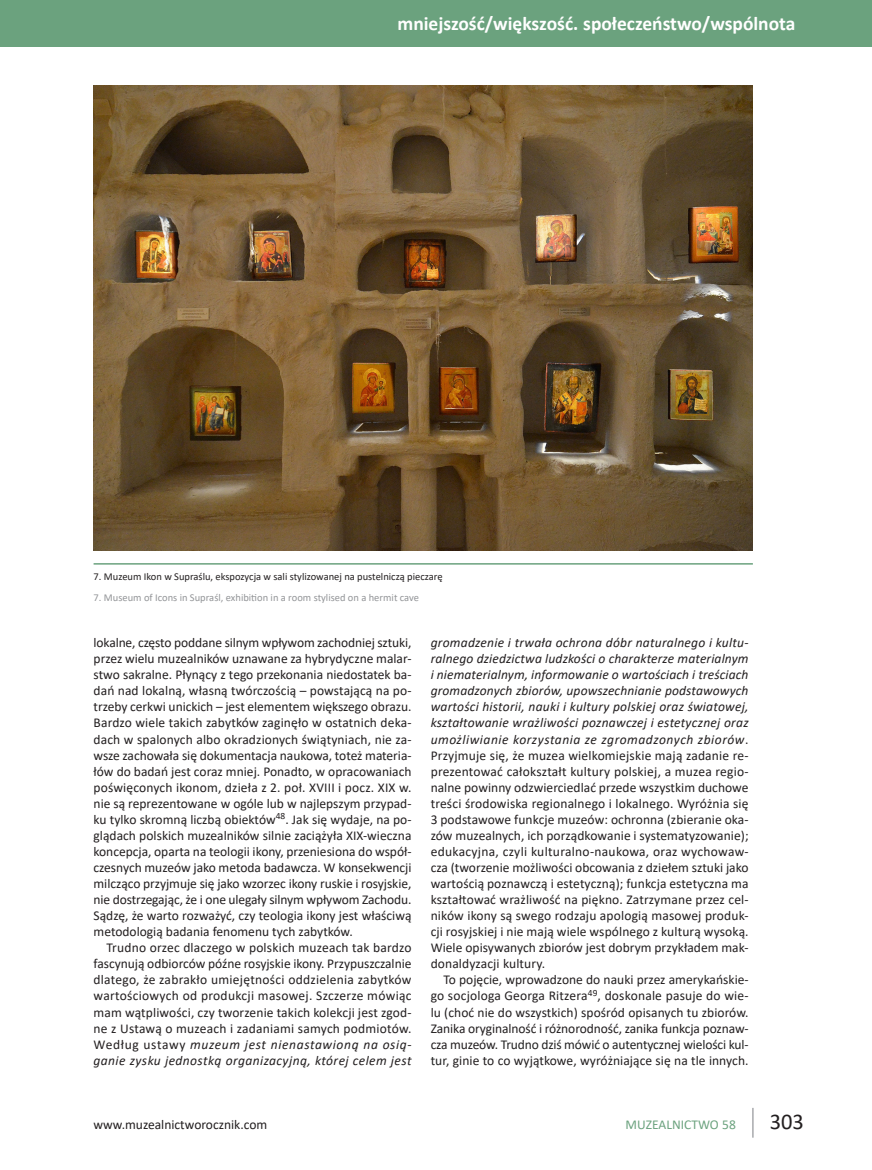
<style>
.page{position:relative;width:872px;height:1170px;background:#fff}
.page>*{position:absolute;margin:0;border:0;box-sizing:border-box;transform-origin:0 0}
.t1{font:22.5px "Calibri";color:#231f20}
.t2{font:700 19.5px "Calibri";color:#fff}
.BODY_TEXT{font:13.5px/16px "Calibri";letter-spacing:.005em;color:#231f20;text-align:justify}
.t3{font:13.5px "Calibri";color:#6ba27e}
.podpis_ilustracja_po{font:10.5px "Calibri";color:#231f20}
.podpis_ilustracje_an{font:10.5px "Calibri";color:#939598}
.s1{font-style:italic}
.s2{color:#222}
</style>
<div class="page">
<hr style="left:752px;top:1107px;width:1px;height:30px;background:#a8a9ad">
<div style="left:0;top:0;width:872px;height:47px;background:#6ba27e"></div>
<img style="left:94px;top:85px;width:659px;height:465px">
<hr style="left:94px;top:563px;width:659px;height:1px;background:#6ba27e">
<h2 class="t2" style="left:397px;top:10px;width:399px">mniejszość/większość. społeczeństwo/wspólnota</h2>
<p class="podpis_ilustracja_po" style="left:94px;top:568px;width:350px">7. Muzeum Ikon w Supraślu, ekspozycja w sali stylizowanej na pustelniczą pieczarę</p>
<p class="podpis_ilustracje_an" style="left:94px;top:589px;width:327px">7. Museum of Icons in Supraśl, exhibition in a room stylised on a hermit cave</p>
<p class="BODY_TEXT" style="left:94px;top:634px;width:319px">lokalne, często poddane silnym wpływom zachodniej sztuki, przez wielu muzealników uznawane za hybrydyczne malar&shy;stwo sakralne. Płynący z tego przekonania niedostatek ba&shy;dań nad lokalną, własną twórczością – powstającą na po&shy;trzeby cerkwi unickich – jest elementem większego obrazu.<br>Bardzo wiele takich zabytków zaginęło w ostatnich deka&shy;dach w spalonych albo okradzionych świątyniach, nie za&shy;wsze zachowała się dokumentacja naukowa, toteż materia&shy;łów do badań jest coraz mniej. Ponadto, w opracowaniach poświęconych ikonom, dzieła z 2. poł. XVIII i pocz. XIX w. nie są reprezentowane w ogóle lub w najlepszym przypad&shy;ku tylko skromną liczbą obiektów<sup>48</sup>. Jak się wydaje, na po&shy;glądach polskich muzealników silnie zaciążyła XIX-wieczna koncepcja, oparta na teologii ikony, przeniesiona do współ&shy;czesnych muzeów jako metoda badawcza. W konsekwencji milcząco przyjmuje się jako wzorzec ikony ruskie i rosyjskie, nie dostrzegając, że i one ulegały silnym wpływom Zachodu.<br>Sądzę, że warto rozważyć, czy teologia ikony jest właściwą metodologią badania fenomenu tych zabytków.</p>
<p class="BODY_TEXT" style="left:94px;top:939px;width:319px;text-indent:13px">Trudno orzec dlaczego w polskich muzeach tak bardzo fascynują odbiorców późne rosyjskie ikony. Przypuszczalnie dlatego, że zabrakło umiejętności oddzielenia zabytków wartościowych od produkcji masowej. Szczerze mówiąc mam wątpliwości, czy tworzenie takich kolekcji jest zgod&shy;ne z Ustawą o muzeach i zadaniami samych podmiotów.<br>Według ustawy <span class="s1">muzeum jest nienastawioną na osią&shy;ganie zysku jednostką organizacyjną, której celem jest</span></p>
<p class="BODY_TEXT" style="left:431px;top:634px;width:319px"><span class="s1">gromadzenie i trwała ochrona dóbr naturalnego i kultu&shy;ralnego dziedzictwa ludzkości o charakterze materialnym i niematerialnym, informowanie o wartościach i treściach gromadzonych zbiorów, upowszechnianie podstawowych wartości historii, nauki i kultury polskiej oraz światowej, kształtowanie wrażliwości poznawczej i estetycznej oraz umożliwianie korzystania ze zgromadzonych zbiorów</span>.<br>Przyjmuje się, że muzea wielkomiejskie mają zadanie re&shy;prezentować całokształt kultury polskiej, a muzea regio&shy;nalne powinny odzwierciedlać przede wszystkim duchowe treści środowiska regionalnego i lokalnego. Wyróżnia się 3 podstawowe funkcje muzeów: ochronna (zbieranie oka&shy;zów muzealnych, ich porządkowanie i systematyzowanie); edukacyjna, czyli kulturalno-naukowa, oraz wychowaw&shy;cza (tworzenie możliwości obcowania z dziełem sztuki jako wartością poznawczą i estetyczną); funkcja estetyczna ma kształtować wrażliwość na piękno. Zatrzymane przez cel&shy;ników ikony są swego rodzaju apologią masowej produk&shy;cji rosyjskiej i nie mają wiele wspólnego z kulturą wysoką.<br>Wiele opisywanych zbiorów jest dobrym przykładem mak&shy;donaldyzacji kultury.</p>
<p class="BODY_TEXT" style="left:431px;top:971px;width:319px;text-indent:13px">To pojęcie, wprowadzone do nauki przez amerykańskie&shy;go socjologa Georga Ritzera<sup>49</sup>, doskonale pasuje do wie&shy;lu (choć nie do wszystkich) spośród opisanych tu zbiorów.<br>Zanika oryginalność i różnorodność, zanika funkcja poznaw&shy;cza muzeów. <span class="s2">Trudno dziś mówić o autentycznej wielości kul&shy;tur,</span> ginie to co wyjątkowe, wyróżniające się na tle innych<span class="s2">.</span></p>
<p class="BODY_TEXT" style="left:94px;top:1115px;width:175px">www.muzealnictworocznik.com</p>
<p class="t3" style="left:625px;top:1114px;width:112px">MUZEALNICTWO 58</p>
<h1 class="t1" style="left:770px;top:1105px;width:36px">303</h1>
</div>
